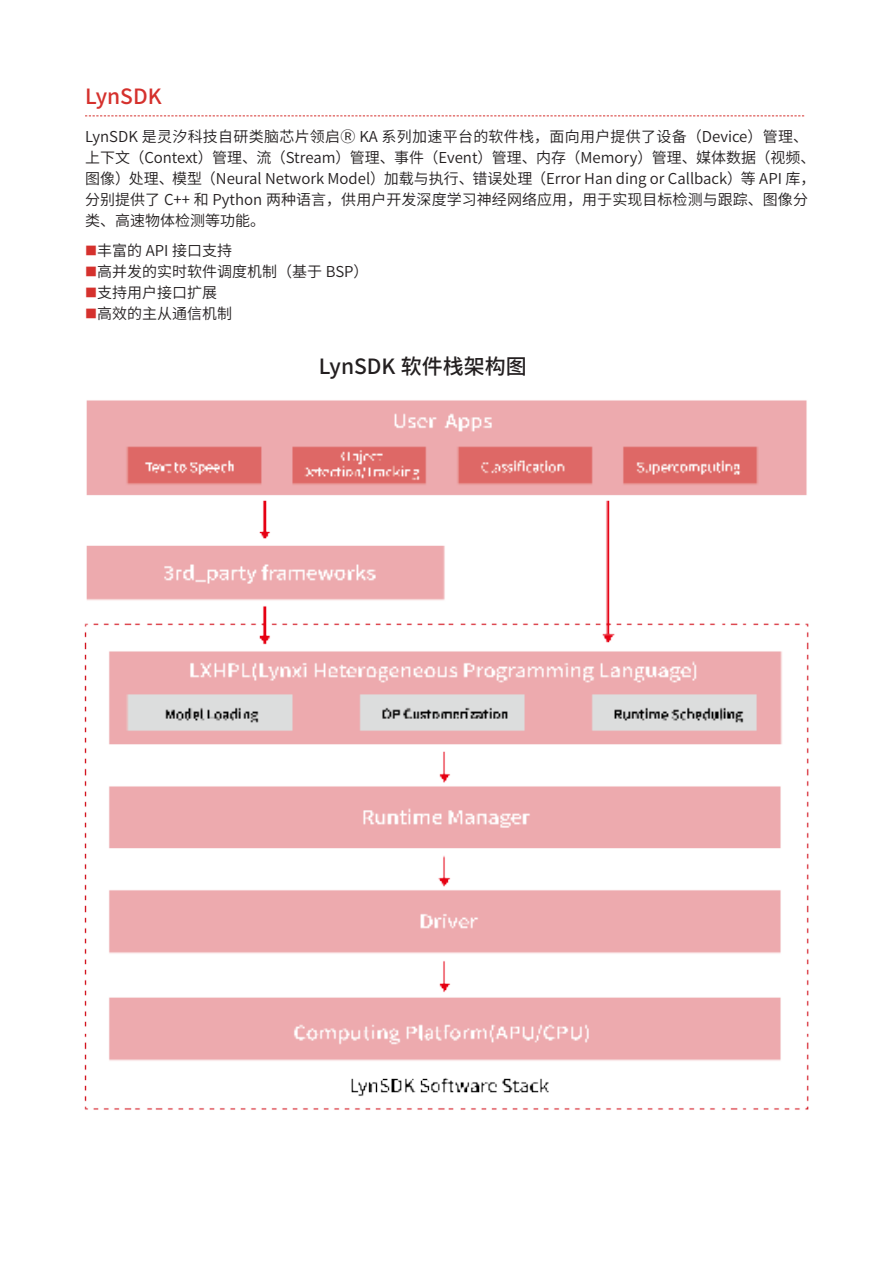
<style>
.page{position:relative;width:893px;height:1263px;background:#fff}
.page>*{position:absolute;margin:0;border:0;box-sizing:border-box;transform-origin:0 0}
.t1{font:500 21px "Source Han Sans CN";color:#231f20}
.t2{font:500 21px "Source Han Sans CN";color:#d5312d}
.t3{font:15px/21px "Source Han Sans CN";color:#231f20}
.s1{font-size:12px;color:#d5312d}
</style>
<div class="page">
<svg style="left:85px;top:115px;width:719px;height:1px"></svg>
<img style="left:84px;top:400px;width:725px;height:710px">
<p class="t2" style="left:85px;top:84px;width:78px">LynSDK</p>
<p class="t3" style="left:85px;top:127px;width:732px">LynSDK 是灵汐科技自研类脑芯片领启Ⓡ KA 系列加速平台的软件栈，面向用户提供了设备（Device）管理、上下文（Context）管理、流（Stream）管理、事件（Event）管理、内存（Memory）管理、媒体数据（视频、图像）处理、模型（Neural Network Model）加载与执行、错误处理（Error Han ding or Callback）等 API 库，分别提供了 C++ 和 Python 两种语言，供用户开发深度学习神经网络应用，用于实现目标检测与跟踪、图像分类、高速物体检测等功能。</p>
<p class="t3" style="left:85px;top:241px;width:149px"><span class="s1">■</span>丰富的 API 接口支持</p>
<p class="t3" style="left:85px;top:262px;width:285px"><span class="s1">■</span>高并发的实时软件调度机制（基于 BSP）</p>
<p class="t3" style="left:85px;top:283px;width:133px"><span class="s1">■</span>支持用户接口扩展</p>
<p class="t3" style="left:85px;top:304px;width:148px"><span class="s1">■</span>高效的主从通信机制</p>
<p class="t1" style="left:319px;top:354px;width:209px">LynSDK 软件栈架构图</p>
</div>
